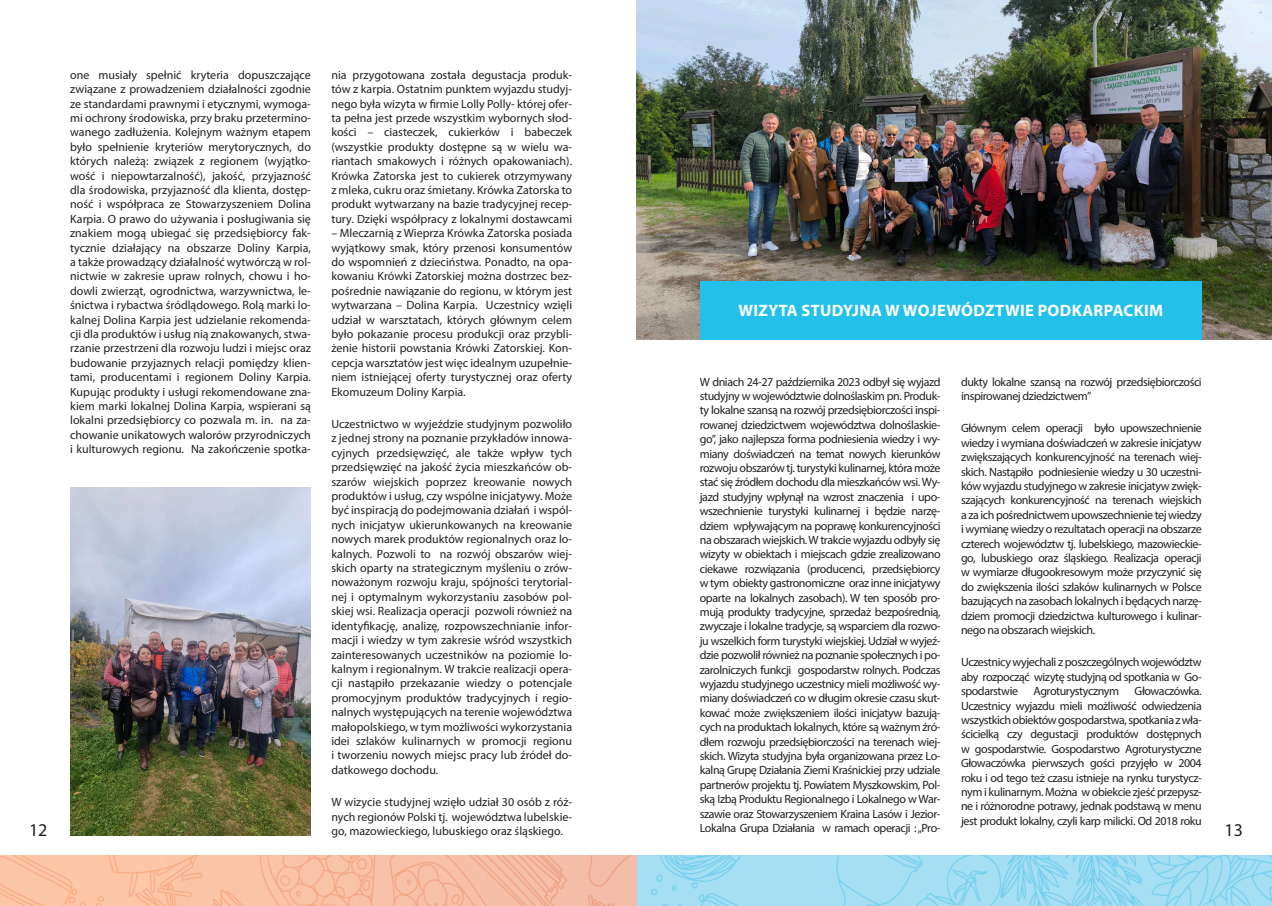
<style>
.page{position:relative;width:1272px;height:906px;background:#fff}
.page>*{position:absolute;margin:0;border:0;box-sizing:border-box;transform-origin:0 0}
.t1{font:18px "Myriad Pro";color:#231f20}
.t2{font:700 16.5px "Myriad Pro";letter-spacing:.02em;color:#fff}
.t3{font:12px/14.4px "Myriad Pro";letter-spacing:-.025em;color:#231f20;text-align:justify}
</style>
<div class="page">
<img style="left:0;top:855px;width:1271px;height:51px">
<img style="left:636px;top:0;width:635px;height:340px">
<div style="left:699px;top:281px;width:502px;height:59px;background:#23c1ea"></div>
<img style="left:70px;top:487px;width:241px;height:349px">
<p class="t3" style="left:70px;top:68px;width:242px">one musiały spełnić kryteria dopuszczające związane z prowadzeniem działalności zgodnie ze standardami prawnymi i etycznymi, wymoga&shy;mi ochrony środowiska, przy braku przetermino&shy;wanego zadłużenia. Kolejnym ważnym etapem było spełnienie kryteriów merytorycznych, do których należą: związek z regionem (wyjątko&shy;wość i niepowtarzalność), jakość, przyjazność dla środowiska, przyjazność dla klienta, dostęp&shy;ność i współpraca ze Stowarzyszeniem Dolina Karpia. O prawo do używania i posługiwania się znakiem mogą ubiegać się przedsiębiorcy fak&shy;tycznie działający na obszarze Doliny Karpia, a także prowadzący działalność wytwórczą w rol&shy;nictwie w zakresie upraw rolnych, chowu i ho&shy;dowli zwierząt, ogrodnictwa, warzywnictwa, le&shy;śnictwa i rybactwa śródlądowego. Rolą marki lo&shy;kalnej Dolina Karpia jest udzielanie rekomenda&shy;cji dla produktów i usług nią znakowanych, stwa&shy;rzanie przestrzeni dla rozwoju ludzi i miejsc oraz budowanie przyjaznych relacji pomiędzy klien&shy;tami, producentami i regionem Doliny Karpia.<br>Kupując produkty i usługi rekomendowane zna&shy;kiem marki lokalnej Dolina Karpia, wspierani są lokalni przedsiębiorcy co pozwala m. in. na za&shy;chowanie unikatowych walorów przyrodniczych i kulturowych regionu. Na zakończenie spotka-</p>
<p class="t3" style="left:331px;top:68px;width:242px">nia przygotowana została degustacja produk&shy;tów z karpia. Ostatnim punktem wyjazdu studyj&shy;nego była wizyta w firmie Lolly Polly- której ofer&shy;ta pełna jest przede wszystkim wybornych słod&shy;kości – ciasteczek, cukierków i babeczek (wszystkie produkty dostępne są w wielu wa&shy;riantach smakowych i różnych opakowaniach).<br>Krówka Zatorska jest to cukierek otrzymywany z mleka, cukru oraz śmietany. Krówka Zatorska to produkt wytwarzany na bazie tradycyjnej recep&shy;tury. Dzięki współpracy z lokalnymi dostawcami</p>
<p class="t3" style="left:331px;top:227px;width:242px">– Mleczarnią z Wieprza Krówka Zatorska posiada wyjątkowy smak, który przenosi konsumentów do wspomnień z dzieciństwa. Ponadto, na opa&shy;kowaniu Krówki Zatorskiej można dostrzec bez&shy;pośrednie nawiązanie do regionu, w którym jest wytwarzana – Dolina Karpia. Uczestnicy wzięli udział w warsztatach, których głównym celem było pokazanie procesu produkcji oraz przybli&shy;żenie historii powstania Krówki Zatorskiej. Kon&shy;cepcja warsztatów jest więc idealnym uzupełnie&shy;niem istniejącej oferty turystycznej oraz oferty Ekomuzeum Doliny Karpia.</p>
<p class="t3" style="left:331px;top:418px;width:242px">Uczestnictwo w wyjeździe studyjnym pozwoliło z jednej strony na poznanie przykładów innowa&shy;cyjnych przedsięwzięć, ale także wpływ tych przedsięwzięć na jakość życia mieszkańców ob&shy;szarów wiejskich poprzez kreowanie nowych produktów i usług, czy wspólne inicjatywy. Może być inspiracją do podejmowania działań i wspól&shy;nych inicjatyw ukierunkowanych na kreowanie nowych marek produktów regionalnych oraz lo&shy;kalnych. Pozwoli to na rozwój obszarów wiej&shy;skich oparty na strategicznym myśleniu o zrów&shy;noważonym rozwoju kraju, spójności terytorial&shy;nej i optymalnym wykorzystaniu zasobów pol&shy;skiej wsi. Realizacja operacji pozwoli również na identyfikację, analizę, rozpowszechnianie infor&shy;macji i wiedzy w tym zakresie wśród wszystkich zainteresowanych uczestników na poziomie lo&shy;kalnym i regionalnym. W trakcie realizacji opera&shy;cji nastąpiło przekazanie wiedzy o potencjale promocyjnym produktów tradycyjnych i regio&shy;nalnych występujących na terenie województwa małopolskiego, w tym możliwości wykorzystania idei szlaków kulinarnych w promocji regionu i tworzeniu nowych miejsc pracy lub źródeł do&shy;datkowego dochodu.</p>
<p class="t3" style="left:331px;top:796px;width:242px">W wizycie studyjnej wzięło udział 30 osób z róż&shy;nych regionów Polski tj. województwa lubelskie&shy;go, mazowieckiego, lubuskiego oraz śląskiego.</p>
<h2 class="t2" style="left:738px;top:304px;width:426px">WIZYTA STUDYJNA W WOJEWÓDZTWIE PODKARPACKIM</h2>
<p class="t3" style="left:699px;top:375px;width:242px">W dniach 24-27 października 2023 odbył się wyjazd studyjny w województwie dolnoślaskim pn. Produk&shy;ty lokalne szansą na rozwój przedsiębiorczości inspi&shy;rowanej dziedzictwem województwa dolnoślaskie&shy;go”, jako najlepsza forma podniesienia wiedzy i wy&shy;miany doświadczeń na temat nowych kierunków rozwoju obszarów tj. turystyki kulinarnej, która może stać się źródłem dochodu dla mieszkańców wsi. Wy&shy;jazd studyjny wpłynął na wzrost znaczenia i upo&shy;wszechnienie turystyki kulinarnej i będzie narzę&shy;dziem wpływającym na poprawę konkurencyjności na obszarach wiejskich. W trakcie wyjazdu odbyły się wizyty w obiektach i miejscach gdzie zrealizowano ciekawe rozwiązania (producenci, przedsiębiorcy w tym obiekty gastronomiczne oraz inne inicjatywy oparte na lokalnych zasobach). W ten sposób pro&shy;mują produkty tradycyjne, sprzedaż bezpośrednią, zwyczaje i lokalne tradycje, są wsparciem dla rozwo&shy;ju wszelkich form turystyki wiejskiej. Udział w wyjeź&shy;dzie pozwolił również na poznanie społecznych i po&shy;zarolniczych funkcji gospodarstw rolnych. Podczas wyjazdu studyjnego uczestnicy mieli możliwość wy&shy;miany doświadczeń co w długim okresie czasu skut&shy;kować może zwiększeniem ilości inicjatyw bazują&shy;cych na produktach lokalnych, które są ważnym źró&shy;dłem rozwoju przedsiębiorczości na terenach wiej&shy;skich. Wizyta studyjna była organizowana przez Lo&shy;kalną Grupę Działania Ziemi Kraśnickiej przy udziale partnerów projektu tj. Powiatem Myszkowskim, Pol&shy;ską Izbą Produktu Regionalnego i Lokalnego w War&shy;szawie oraz Stowarzyszeniem Kraina Lasów i Jezior-Lokalna Grupa Działania w ramach operacji : „Pro-</p>
<p class="t3" style="left:961px;top:375px;width:242px">dukty lokalne szansą na rozwój przedsiębiorczości inspirowanej dziedzictwem”</p>
<p class="t3" style="left:961px;top:422px;width:242px">Głównym celem operacji było upowszechnienie wiedzy i wymiana doświadczeń w zakresie inicjatyw zwiększających konkurencyjność na terenach wiej&shy;skich. Nastąpiło podniesienie wiedzy u 30 uczestni&shy;ków wyjazdu studyjnego w zakresie inicjatyw zwięk&shy;szających konkurencyjność na terenach wiejskich a za ich pośrednictwem upowszechnienie tej wiedzy i wymianę wiedzy o rezultatach operacji na obszarze czterech województw tj. lubelskiego, mazowieckie&shy;go, lubuskiego oraz śląskiego. Realizacja operacji w wymiarze długookresowym może przyczynić się do zwiększenia ilości szlaków kulinarnych w Polsce bazujących na zasobach lokalnych i będących narzę&shy;dziem promocji dziedzictwa kulturowego i kulinar&shy;nego na obszarach wiejskich.</p>
<p class="t3" style="left:961px;top:656px;width:242px">Uczestnicy wyjechali z poszczególnych województw aby rozpocząć wizytę studyjną od spotkania w Go&shy;spodarstwie</p>
<p class="t3" style="left:961px;top:685px;width:242px;text-indent:174px">Głowaczówka.<br>Uczestnicy wyjazdu mieli możliwość odwiedzenia wszystkich obiektów gospodarstwa, spotkania z wła&shy;ścicielką czy degustacji produktów dostępnych w gospodarstwie. Gospodarstwo Agroturystyczne Głowaczówka pierwszych gości przyjęło w 2004 roku i od tego też czasu istnieje na rynku turystycz&shy;nym i kulinarnym. Można w obiekcie zjeść przepysz&shy;ne i różnorodne potrawy, jednak podstawą w menu jest produkt lokalny, czyli karp milicki. Od 2018 roku</p>
<p class="t3" style="left:1033px;top:685px;width:87px">Agroturystycznym</p>
<h1 class="t1" style="left:29px;top:822px;width:20px">12</h1>
<h1 class="t1" style="left:1224px;top:822px;width:20px">13</h1>
</div>
